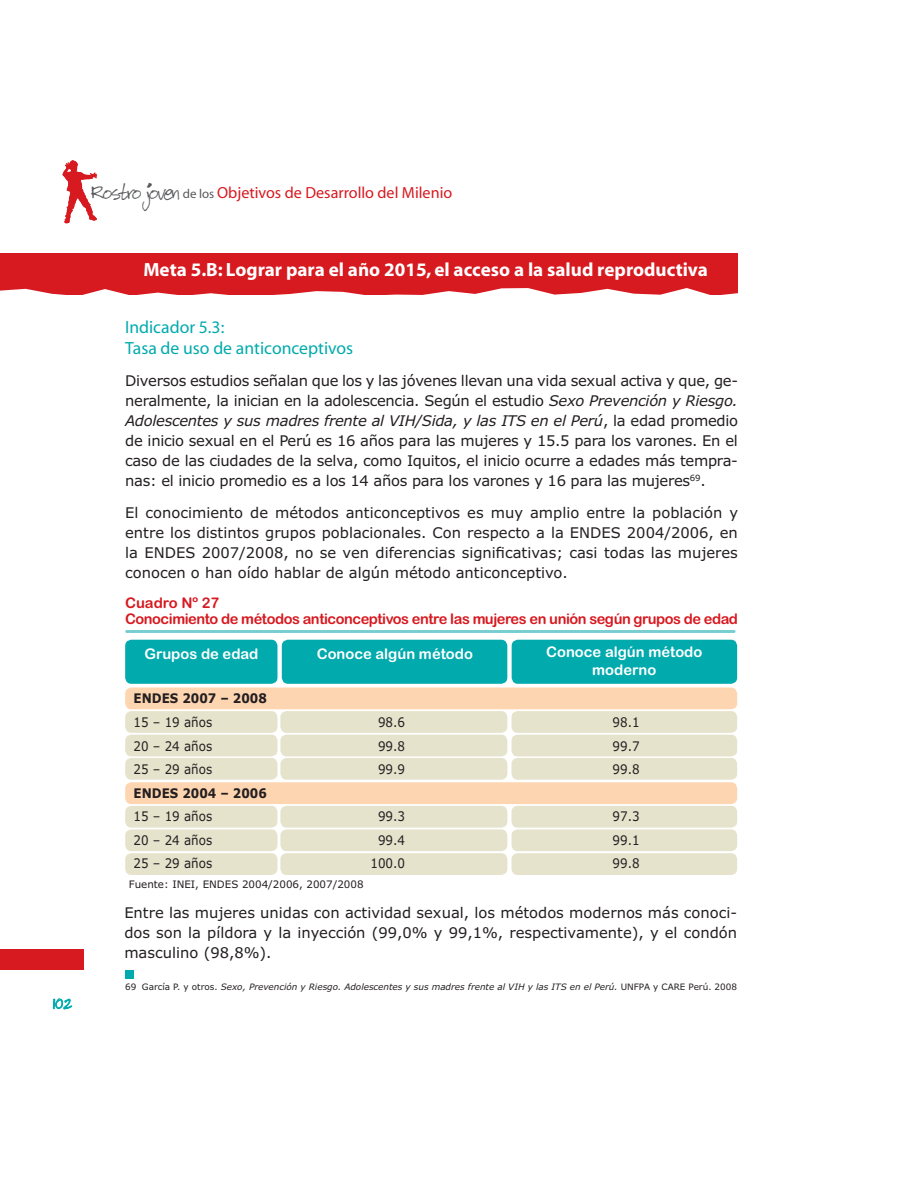
<style>
.page{position:relative;width:918px;height:1188px;background:#fff}
.page>*{position:absolute;margin:0;border:0;box-sizing:border-box;transform-origin:0 0}
.t1{font:22.5px "Bitch Cakes";letter-spacing:-.065em;color:#58595b}
.t2{font:700 19.2px "Myriad";color:#fff}
.t3{font:17.7px/20.5px "Myriad";color:#00aaad}
.t4{font:17.7px "Bitch Cakes";color:#00aaad}
.t5{font:16.05px "Myriad";color:#d71920}
.t6{font:14.7px/19.8px "Verdana";color:#231f20;text-align:justify}
.t7{font:14.7px/16.2px "Arial Rounded MT Bold";letter-spacing:-.03em;color:#d71920}
.t8{font:14.7px/17.7px "Arial Rounded MT Bold";color:#fff;text-align:center}
.t9{font:13.2px/23.5px "Verdana";color:#231f20;text-align:justify;scale:.9 1}
.t10{font:700 13.2px "Verdana";color:#231f20;scale:.9 1}
.t11{font:10.35px "Verdana";color:#231f20}
.t12{font:italic 8.85px "Verdana";color:#231f20}
.s1{font-size:12.9px;color:#58595b}
.s2{font-style:italic}
.s3{font-style:normal}
</style>
<div class="page">
<svg style="left:62px;top:160px;width:36px;height:64px"></svg>
<div style="left:0;top:949px;width:83px;height:21px;background:#d71920"></div>
<svg style="left:53px;top:998px;width:20px;height:12px"></svg>
<div style="left:0;top:253px;width:737px;height:42px;background:#d71920"></div>
<svg style="left:0;top:288px;width:738px;height:7px"></svg>
<div style="left:125px;top:688px;width:612px;height:21px;background:#fed5b1;border-radius:6px"></div>
<div style="left:125px;top:782px;width:612px;height:22px;background:#fed5b1;border-radius:6px"></div>
<hr style="left:127px;top:630px;width:607px;height:3px;background:#78cdd0">
<div style="left:282px;top:640px;width:225px;height:44px;background:#00aaad;border-radius:6px"></div>
<div style="left:125px;top:640px;width:152px;height:44px;background:#00aaad;border-radius:6px"></div>
<div style="left:512px;top:640px;width:225px;height:44px;background:#00aaad;border-radius:6px"></div>
<div style="left:125px;top:829px;width:152px;height:22px;background:#e6e3cd;border-radius:6px"></div>
<div style="left:125px;top:806px;width:152px;height:22px;background:#e6e3cd;border-radius:6px"></div>
<div style="left:125px;top:735px;width:152px;height:21px;background:#e6e3cd;border-radius:6px"></div>
<div style="left:125px;top:758px;width:152px;height:22px;background:#e6e3cd;border-radius:6px"></div>
<div style="left:125px;top:853px;width:152px;height:22px;background:#e6e3cd;border-radius:6px"></div>
<div style="left:125px;top:711px;width:152px;height:22px;background:#e6e3cd;border-radius:6px"></div>
<div style="left:280px;top:829px;width:227px;height:22px;background:#e6e3cd;border-radius:6px"></div>
<div style="left:280px;top:806px;width:227px;height:22px;background:#e6e3cd;border-radius:6px"></div>
<div style="left:280px;top:735px;width:227px;height:21px;background:#e6e3cd;border-radius:6px"></div>
<div style="left:280px;top:758px;width:227px;height:22px;background:#e6e3cd;border-radius:6px"></div>
<div style="left:280px;top:853px;width:227px;height:22px;background:#e6e3cd;border-radius:6px"></div>
<div style="left:280px;top:711px;width:227px;height:22px;background:#e6e3cd;border-radius:6px"></div>
<div style="left:512px;top:829px;width:225px;height:22px;background:#e6e3cd;border-radius:6px"></div>
<div style="left:512px;top:806px;width:225px;height:22px;background:#e6e3cd;border-radius:6px"></div>
<div style="left:512px;top:735px;width:225px;height:21px;background:#e6e3cd;border-radius:6px"></div>
<div style="left:512px;top:758px;width:225px;height:22px;background:#e6e3cd;border-radius:6px"></div>
<div style="left:512px;top:853px;width:225px;height:22px;background:#e6e3cd;border-radius:6px"></div>
<div style="left:512px;top:711px;width:225px;height:22px;background:#e6e3cd;border-radius:6px"></div>
<div style="left:125px;top:970px;width:9px;height:9px;background:#00aaad"></div>
<h1 class="t1" style="left:91px;top:184px;width:89px">Rostro joven</h1>
<p class="t5" style="left:183px;top:187px;width:271px"><span class="s1">de los</span> Objetivos de Desarrollo del Milenio</p>
<p class="t4" style="left:53px;top:997px;width:20px">102</p>
<h2 class="t2" style="left:143px;top:263px;width:566px">Meta 5.B: Lograr para el año 2015, el acceso a la salud reproductiva</h2>
<p class="t3" style="left:125px;top:318px;width:230px">Indicador 5.3:<br>Tasa de uso de anticonceptivos</p>
<p class="t6" style="left:125px;top:372px;width:614px">Diversos estudios señalan que los y las jóvenes llevan una vida sexual activa y que, ge&shy;neralmente, la inician en la adolescencia. Según el estudio <span class="s2">Sexo Prevención y Riesgo.<br>Adolescentes y sus madres frente al VIH/Sida, y las ITS en el Perú</span>, la edad promedio de inicio sexual en el Perú es 16 años para las mujeres y 15.5 para los varones. En el caso de las ciudades de la selva, como Iquitos, el inicio ocurre a edades más tempra&shy;nas: el inicio promedio es a los 14 años para los varones y 16 para las mujeres<sup>69</sup>.</p>
<p class="t6" style="left:125px;top:504px;width:614px">El conocimiento de métodos anticonceptivos es muy amplio entre la población y entre los distintos grupos poblacionales. Con respecto a la ENDES 2004/2006, en la ENDES 2007/2008, no se ven diferencias significativas; casi todas las mujeres conocen o han oído hablar de algún método anticonceptivo.</p>
<p class="t7" style="left:125px;top:596px;width:614px">Cuadro Nº 27<br>Conocimiento de métodos anticonceptivos entre las mujeres en unión según grupos de edad</p>
<p class="t8" style="left:145px;top:646px;width:115px">Grupos de edad</p>
<p class="t8" style="left:317px;top:646px;width:158px">Conoce algún método</p>
<p class="t8" style="left:546px;top:645px;width:158px">Conoce algún método moderno</p>
<p class="t10" style="left:134px;top:693px;width:150px">ENDES 2007 – 2008</p>
<p class="t9" style="left:134px;top:712px;width:89px">15 – 19 años 20 – 24 años 25 – 29 años</p>
<p class="t10" style="left:134px;top:788px;width:150px">ENDES 2004 – 2006</p>
<p class="t9" style="left:134px;top:806px;width:89px">15 – 19 años 20 – 24 años 25 – 29 años</p>
<p class="t9" style="left:378px;top:712px;width:32px">98.6<br>99.8<br>99.9</p>
<p class="t9" style="left:370px;top:806px;width:40px;text-align:center">99.3<br>99.4<br>100.0</p>
<p class="t9" style="left:613px;top:712px;width:32px">98.1<br>99.7<br>99.8</p>
<p class="t9" style="left:613px;top:806px;width:32px">97.3<br>99.1<br>99.8</p>
<p class="t11" style="left:129px;top:880px;width:236px">Fuente: INEI, ENDES 2004/2006, 2007/2008</p>
<p class="t6" style="left:124px;top:904px;width:614px">Entre las mujeres unidas con actividad sexual, los métodos modernos más conoci&shy;dos son la píldora y la inyección (99,0% y 99,1%, respectivamente), y el condón masculino (98,8%).</p>
<p class="t12" style="left:125px;top:983px;width:613px"><span class="s3">69 García P. y otros.</span> Sexo, Prevención y Riesgo. Adolescentes y sus madres frente al VIH y las ITS en el Perú. <span class="s3">UNFPA y CARE Perú. 2008</span></p>
</div>
